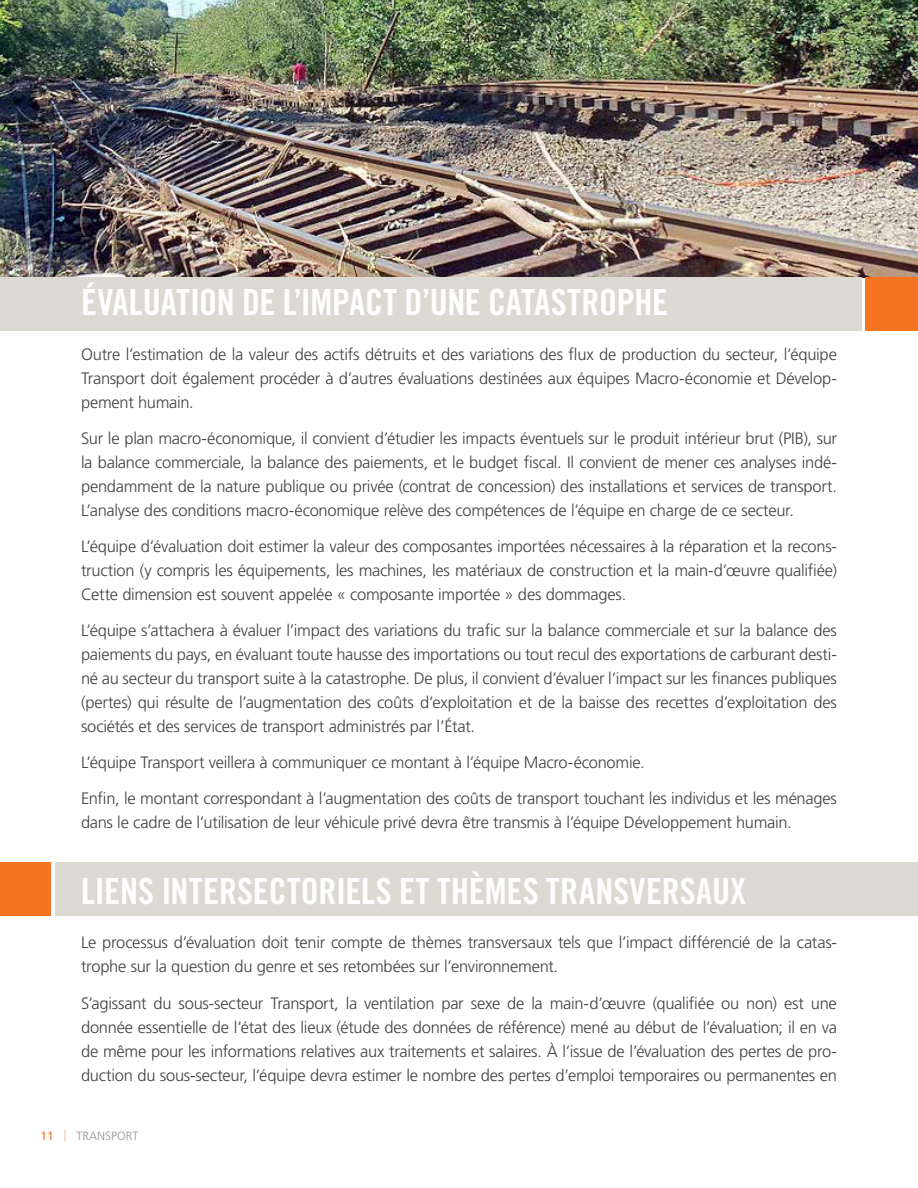
<style>
.page{position:relative;width:918px;height:1188px;background:#fff}
.page>*{position:absolute;margin:0;border:0;box-sizing:border-box;transform-origin:0 0}
.t1{font:36px "Trade Gothic LT Std Bd Cn 20";letter-spacing:-.005em;color:#fff}
.t2{font:300 16.5px/24px "Frutiger";letter-spacing:-.015em;color:#414042;text-align:justify}
.t3{font:300 12px "Frutiger";color:#939598}
.s1{font-weight:400;color:#f47421}
.s2{font-size:15px;color:#fab584}
</style>
<div class="page">
<div style="left:55px;top:862px;width:863px;height:54px;background:#dcd8d2"></div>
<div style="left:0;top:862px;width:51px;height:54px;background:#f47421"></div>
<img style="left:0;top:0;width:918px;height:277px">
<div style="left:0;top:278px;width:861px;height:54px;background:#dcd8d2"></div>
<div style="left:866px;top:278px;width:52px;height:54px;background:#f47421"></div>
<h1 class="t1" style="left:81px;top:281px;width:589px">ÉVALUATION DE L’IMPACT D’UNE CATASTROPHE</h1>
<p class="t2" style="left:81px;top:342px;width:757px">Outre l’estimation de la valeur des actifs détruits et des variations des flux de production du secteur, l’équipe Transport doit également procéder à d’autres évaluations destinées aux équipes Macro-économie et Dévelop&shy;pement humain.</p>
<p class="t2" style="left:81px;top:426px;width:758px">Sur le plan macro-économique, il convient d’étudier les impacts éventuels sur le produit intérieur brut (PIB), sur la balance commerciale, la balance des paiements, et le budget fiscal. Il convient de mener ces analyses indé&shy;pendamment de la nature publique ou privée (contrat de concession) des installations et services de transport.<br>L’analyse des conditions macro-économique relève des compétences de l’équipe en charge de ce secteur.</p>
<p class="t2" style="left:81px;top:534px;width:758px">L’équipe d’évaluation doit estimer la valeur des composantes importées nécessaires à la réparation et la recons&shy;truction (y compris les équipements, les machines, les matériaux de construction et la main-d’œuvre qualifiée)<br>Cette dimension est souvent appelée « composante importée » des dommages.</p>
<p class="t2" style="left:81px;top:618px;width:758px">L’équipe s’attachera à évaluer l’impact des variations du trafic sur la balance commerciale et sur la balance des paiements du pays, en évaluant toute hausse des importations ou tout recul des exportations de carburant desti&shy;né au secteur du transport suite à la catastrophe. De plus, il convient d’évaluer l’impact sur les finances publiques (pertes) qui résulte de l’augmentation des coûts d’exploitation et de la baisse des recettes d’exploitation des sociétés et des services de transport administrés par l’État.</p>
<p class="t2" style="left:81px;top:744px;width:757px;line-height:36px">L’équipe Transport veillera à communiquer ce montant à l’équipe Macro-économie.<br>Enfin, le montant correspondant à l’augmentation des coûts de transport touchant les individus et les ménages</p>
<p class="t2" style="left:81px;top:810px;width:712px">dans le cadre de l’utilisation de leur véhicule privé devra être transmis à l’équipe Développement humain.</p>
<h1 class="t1" style="left:81px;top:870px;width:667px">LIENS INTERSECTORIELS ET THÈMES TRANSVERSAUX</h1>
<p class="t2" style="left:81px;top:931px;width:757px">Le processus d’évaluation doit tenir compte de thèmes transversaux tels que l’impact différencié de la catas&shy;trophe sur la question du genre et ses retombées sur l’environnement.</p>
<p class="t2" style="left:81px;top:991px;width:758px">S’agissant du sous-secteur Transport, la ventilation par sexe de la main-d’œuvre (qualifiée ou non) est une donnée essentielle de l’état des lieux (étude des données de référence) mené au début de l’évaluation; il en va de même pour les informations relatives aux traitements et salaires. À l’issue de l’évaluation des pertes de pro&shy;duction du sous-secteur, l’équipe devra estimer le nombre des pertes d’emploi temporaires ou permanentes en</p>
<p class="t3" style="left:40px;top:1129px;width:100px"><span class="s1">11</span> <span class="s2">|</span> TRANSPORT</p>
</div>
